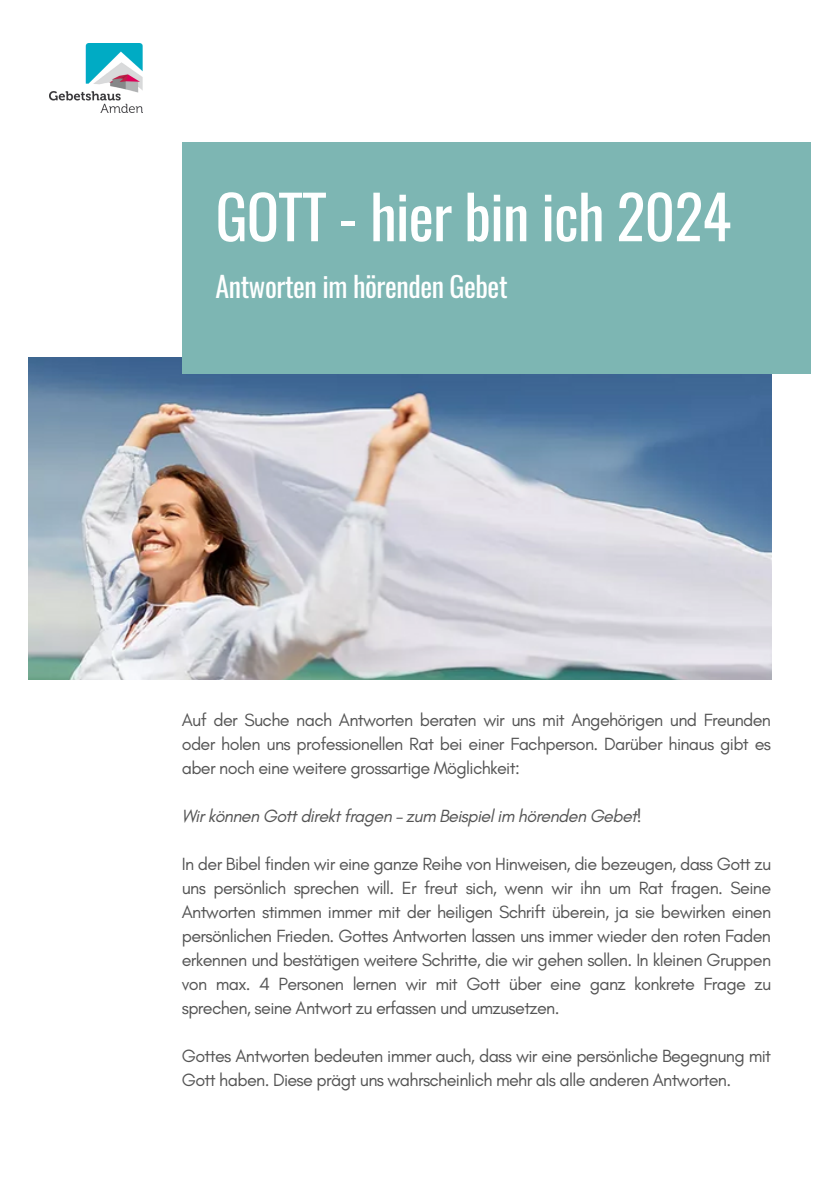
<style>
.page{position:relative;width:839px;height:1191px;background:#fff}
.page>*{position:absolute;margin:0;border:0;box-sizing:border-box;transform-origin:0 0}
.t1{font:60px "Oswald";letter-spacing:-.015em;color:#feffff}
.t2{font:28px "Oswald";letter-spacing:-.015em;color:#feffff}
.t3{font:18px/24px "Glacial Indifference";letter-spacing:-.035em;color:#545454;text-align:justify}
.t4{font:italic 18px "Glacial Indifference";letter-spacing:-.035em;color:#545454}
</style>
<div class="page">
<img style="left:29px;top:357px;width:742px;height:323px">
<div style="left:182px;top:142px;width:628px;height:232px;background:#7db6b3"></div>
<img style="left:49px;top:44px;width:93px;height:69px">
<p class="t1" style="left:215px;top:170px;width:517px">GOTT - hier bin ich 2024</p>
<p class="t2" style="left:215px;top:265px;width:293px">Antworten im hörenden Gebet</p>
<p class="t3" style="left:182px;top:708px;width:591px">Auf der Suche nach Antworten beraten wir uns mit Angehörigen und Freunden oder holen uns professionellen Rat bei einer Fachperson. Darüber hinaus gibt es aber noch eine weitere grossartige Möglichkeit:</p>
<p class="t4" style="left:182px;top:805px;width:461px">Wir können Gott direkt fragen – zum Beispiel im hörenden Gebet!</p>
<p class="t3" style="left:182px;top:852px;width:591px">In der Bibel finden wir eine ganze Reihe von Hinweisen, die bezeugen, dass Gott zu uns persönlich sprechen will. Er freut sich, wenn wir ihn um Rat fragen. Seine Antworten stimmen immer mit der heiligen Schrift überein, ja sie bewirken einen persönlichen Frieden. Gottes Antworten lassen uns immer wieder den roten Faden erkennen und bestätigen weitere Schritte, die wir gehen sollen. In kleinen Gruppen von max. 4 Personen lernen wir mit Gott über eine ganz konkrete Frage zu sprechen, seine Antwort zu erfassen und umzusetzen.</p>
<p class="t3" style="left:182px;top:1044px;width:591px">Gottes Antworten bedeuten immer auch, dass wir eine persönliche Begegnung mit<br>Gott haben. Diese prägt uns wahrscheinlich mehr als alle anderen Antworten.</p>
</div>
